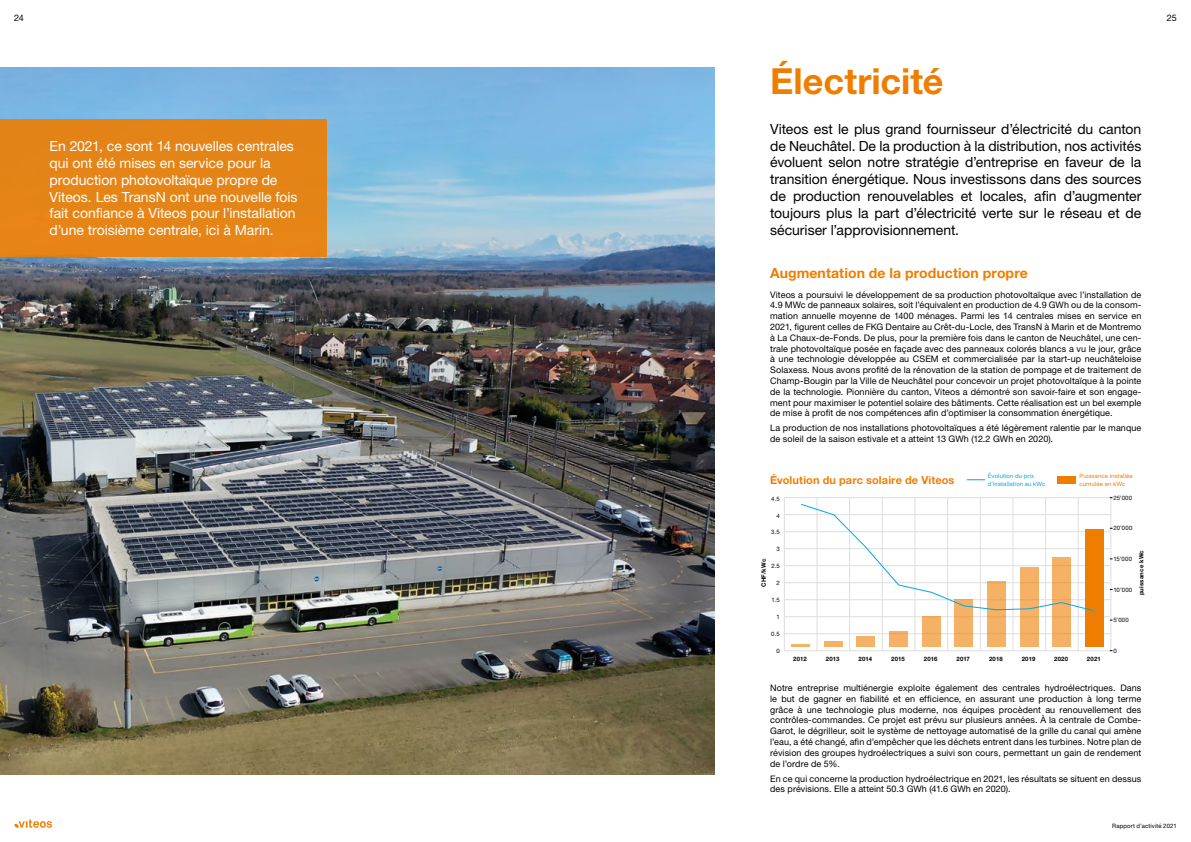
<style>
.page{position:relative;width:1191px;height:842px;background:#fff}
.page>*{position:absolute;margin:0;border:0;box-sizing:border-box;transform-origin:0 0}
.t1{font:700 36px "Helvetica Neue LT Std";color:#ef7d00}
.t2{font:14px/16.8px "Helvetica Neue LT Std";letter-spacing:-.005em;color:#000;text-align:justify}
.t3{font:14px/16.8px "Helvetica Neue LT Std";letter-spacing:-.005em;color:#fff}
.t4{font:700 14px "Helvetica Neue LT Std";letter-spacing:.005em;color:#ef7d00}
.t5{font:700 11px "Helvetica Neue LT Std";letter-spacing:.01em;color:#ef7d00}
.t6{font:9px/10.8px "Helvetica Neue LT Std";letter-spacing:.01em;color:#000;text-align:justify}
.t7{font:6px "Helvetica Neue LT Std";letter-spacing:.025em;color:#000}
.t8{font:700 6px "Helvetica Neue LT Std";letter-spacing:.025em;color:#000}
.t9{font:6px/7.2px "Helvetica Neue LT Std";letter-spacing:.02em;color:#00a8e7}
.t10{font:6px/7.2px "Helvetica Neue LT Std";letter-spacing:.025em;color:#ef7d00}
</style>
<div class="page">
<svg style="left:14px;top:819px;width:38px;height:9px"></svg>
<img style="left:0;top:67px;width:714px;height:708px">
<div style="left:0;top:119px;width:327px;height:138px;background:#e58416"></div>
<div style="left:1057px;top:476px;width:19px;height:8px;background:#ef7d00"></div>
<svg style="left:966px;top:479px;width:19px;height:1px"></svg>
<hr style="left:784px;top:497px;width:33px;height:1px;background:#ddddde">
<hr style="left:817px;top:497px;width:32px;height:1px;background:#ddddde">
<hr style="left:849px;top:497px;width:33px;height:1px;background:#ddddde">
<hr style="left:882px;top:497px;width:33px;height:1px;background:#ddddde">
<hr style="left:915px;top:497px;width:32px;height:1px;background:#ddddde">
<hr style="left:947px;top:497px;width:33px;height:1px;background:#ddddde">
<hr style="left:980px;top:497px;width:33px;height:1px;background:#ddddde">
<hr style="left:1013px;top:497px;width:32px;height:1px;background:#ddddde">
<hr style="left:1045px;top:497px;width:33px;height:1px;background:#ddddde">
<hr style="left:1078px;top:497px;width:33px;height:1px;background:#ddddde">
<hr style="left:784px;top:514px;width:33px;height:1px;background:#ddddde">
<hr style="left:1078px;top:514px;width:32px;height:1px;background:#ddddde">
<hr style="left:784px;top:531px;width:33px;height:1px;background:#ddddde">
<hr style="left:1078px;top:531px;width:32px;height:1px;background:#ddddde">
<hr style="left:784px;top:548px;width:33px;height:1px;background:#ddddde">
<hr style="left:1078px;top:548px;width:32px;height:1px;background:#ddddde">
<hr style="left:784px;top:565px;width:33px;height:1px;background:#ddddde">
<hr style="left:1078px;top:565px;width:32px;height:1px;background:#ddddde">
<hr style="left:784px;top:582px;width:33px;height:1px;background:#ddddde">
<hr style="left:1078px;top:582px;width:32px;height:1px;background:#ddddde">
<hr style="left:784px;top:599px;width:33px;height:1px;background:#ddddde">
<hr style="left:1078px;top:599px;width:32px;height:1px;background:#ddddde">
<hr style="left:784px;top:616px;width:33px;height:1px;background:#ddddde">
<hr style="left:1078px;top:616px;width:32px;height:1px;background:#ddddde">
<hr style="left:784px;top:633px;width:33px;height:1px;background:#ddddde">
<svg style="left:784px;top:498px;width:1px;height:152px"></svg>
<hr style="left:1078px;top:633px;width:32px;height:1px;background:#ddddde">
<hr style="left:784px;top:650px;width:33px;height:1px;background:#ddddde">
<hr style="left:817px;top:650px;width:32px;height:1px;background:#ddddde">
<hr style="left:849px;top:650px;width:33px;height:1px;background:#ddddde">
<hr style="left:882px;top:650px;width:33px;height:1px;background:#ddddde">
<hr style="left:915px;top:650px;width:32px;height:1px;background:#ddddde">
<hr style="left:947px;top:650px;width:33px;height:1px;background:#ddddde">
<hr style="left:980px;top:650px;width:33px;height:1px;background:#ddddde">
<hr style="left:1013px;top:650px;width:32px;height:1px;background:#ddddde">
<hr style="left:1045px;top:650px;width:33px;height:1px;background:#ddddde">
<hr style="left:1078px;top:650px;width:33px;height:1px;background:#ddddde">
<svg style="left:1109px;top:497px;width:3px;height:154px"></svg>
<div style="left:1085px;top:530px;width:18px;height:117px;background:#ef7d00"></div>
<hr style="left:791px;top:644px;width:18px;height:3px;background:#ef7d00">
<svg style="left:800px;top:498px;width:295px;height:152px"></svg>
<p class="t6" style="left:14px;top:12px;width:11px">24</p>
<p class="t6" style="left:1166px;top:12px;width:11px">25</p>
<h2 class="t3" style="left:50px;top:138px;width:249px">En 2021, ce sont 14 nouvelles centrales qui ont été mises en service pour la production photovoltaïque propre de Viteos. Les TransN ont une nouvelle fois fait confiance à Viteos pour l’installation d’une troisième centrale, ici à Marin.</h2>
<h1 class="t1" style="left:770px;top:59px;width:175px">Électricité</h1>
<p class="t2" style="left:770px;top:120px;width:373px">Viteos est le plus grand fournisseur d’électricité du canton de Neuchâtel. De la production à la distribution, nos activités évoluent selon notre stratégie d’entreprise en faveur de la transition énergétique. Nous investissons dans des sources de production renouvelables et locales, afin d’augmenter toujours plus la part d’électricité verte sur le réseau et de sécuriser l’approvisionnement.</p>
<h2 class="t4" style="left:770px;top:265px;width:259px">Augmentation de la production propre</h2>
<p class="t6" style="left:770px;top:289px;width:373px">Viteos a poursuivi le développement de sa production photovoltaïque avec l’installation de 4.9 MWc de panneaux solaires, soit l’équivalent en production de 4.9 GWh ou de la consom&shy;mation annuelle moyenne de 1400 ménages. Parmi les 14 centrales mises en service en 2021, figurent celles de FKG Dentaire au Crêt-du-Locle, des TransN à Marin et de Montremo à La Chaux-de-Fonds. De plus, pour la première fois dans le canton de Neuchâtel, une cen&shy;trale photovoltaïque posée en façade avec des panneaux colorés blancs a vu le jour, grâce à une technologie développée au CSEM et commercialisée par la start-up neuchâteloise Solaxess. Nous avons profité de la rénovation de la station de pompage et de traitement de Champ-Bougin par la Ville de Neuchâtel pour concevoir un projet photovoltaïque à la pointe de la technologie. Pionnière du canton, Viteos a démontré son savoir-faire et son engage&shy;ment pour maximiser le potentiel solaire des bâtiments. Cette réalisation est un bel exemple de mise à profit de nos compétences afin d’optimiser la consommation énergétique.</p>
<p class="t6" style="left:770px;top:423px;width:373px">La production de nos installations photovoltaïques a été légèrement ralentie par le manque de soleil de la saison estivale et a atteint 13 GWh (12. 2 GWh en 2020).</p>
<p class="t5" style="left:770px;top:473px;width:186px">Évolution du parc solaire de Viteos</p>
<p class="t7" style="left:771px;top:495px;width:10px">4.5</p>
<p class="t7" style="left:776px;top:512px;width:5px">4</p>
<p class="t7" style="left:771px;top:529px;width:10px">3.5</p>
<p class="t7" style="left:771px;top:562px;width:10px">2.5</p>
<p class="t7" style="left:776px;top:546px;width:5px">3</p>
<p class="t8" style="left:760px;top:587px;width:29px;rotate:-90deg">CHF/kWc</p>
<p class="t7" style="left:776px;top:579px;width:5px">2</p>
<p class="t7" style="left:771px;top:596px;width:10px">1.5</p>
<p class="t7" style="left:776px;top:613px;width:5px">1</p>
<p class="t7" style="left:771px;top:630px;width:10px">0.5</p>
<p class="t7" style="left:776px;top:647px;width:5px">0</p>
<p class="t9" style="left:988px;top:472px;width:59px">Évolution du prix d’installation au kWc</p>
<p class="t10" style="left:1079px;top:472px;width:55px">Puissance installée cumulée en kWc</p>
<p class="t7" style="left:1113px;top:494px;width:20px">25’000</p>
<p class="t7" style="left:1113px;top:525px;width:21px">20’000</p>
<p class="t8" style="left:1137px;top:595px;width:47px;rotate:-90deg">puissance kWc</p>
<p class="t7" style="left:1113px;top:555px;width:20px">15’000</p>
<p class="t7" style="left:1113px;top:586px;width:20px">10’000</p>
<p class="t7" style="left:1113px;top:616px;width:17px">5’000</p>
<p class="t7" style="left:1113px;top:647px;width:5px">0</p>
<p class="t8" style="left:793px;top:655px;width:15px">2012</p>
<p class="t8" style="left:825px;top:655px;width:15px">2013</p>
<p class="t8" style="left:858px;top:655px;width:15px">2014</p>
<p class="t8" style="left:891px;top:655px;width:15px">2015</p>
<p class="t8" style="left:923px;top:655px;width:15px">2016</p>
<p class="t8" style="left:956px;top:655px;width:15px">2017</p>
<p class="t8" style="left:989px;top:655px;width:15px">2018</p>
<p class="t8" style="left:1021px;top:655px;width:15px">2019</p>
<p class="t8" style="left:1054px;top:655px;width:16px">2020</p>
<p class="t8" style="left:1087px;top:655px;width:15px">2021</p>
<p class="t6" style="left:770px;top:682px;width:373px">Notre entreprise multiénergie exploite également des centrales hydroélectriques. Dans le but de gagner en fiabilité et en efficience, en assurant une production à long terme grâce à une technologie plus moderne, nos équipes procèdent au renouvellement des contrôles-commandes. Ce projet est prévu sur plusieurs années. À la centrale de Combe-Garot, le dégrilleur, soit le système de nettoyage automatisé de la grille du canal qui amène l’eau, a été changé, afin d’empêcher que les déchets entrent dans les turbines. Notre plan de révision des groupes hydroélectriques a suivi son cours, permettant un gain de rendement de l’ordre de 5%.</p>
<p class="t6" style="left:770px;top:773px;width:373px">En ce qui concerne la production hydroélectrique en 2021, les résultats se situent en dessus des prévisions. Elle a atteint 50.3 GWh (41.6 GWh en 2020).</p>
<p class="t7" style="left:1112px;top:822px;width:66px">Rapport d’activité 2021</p>
</div>
